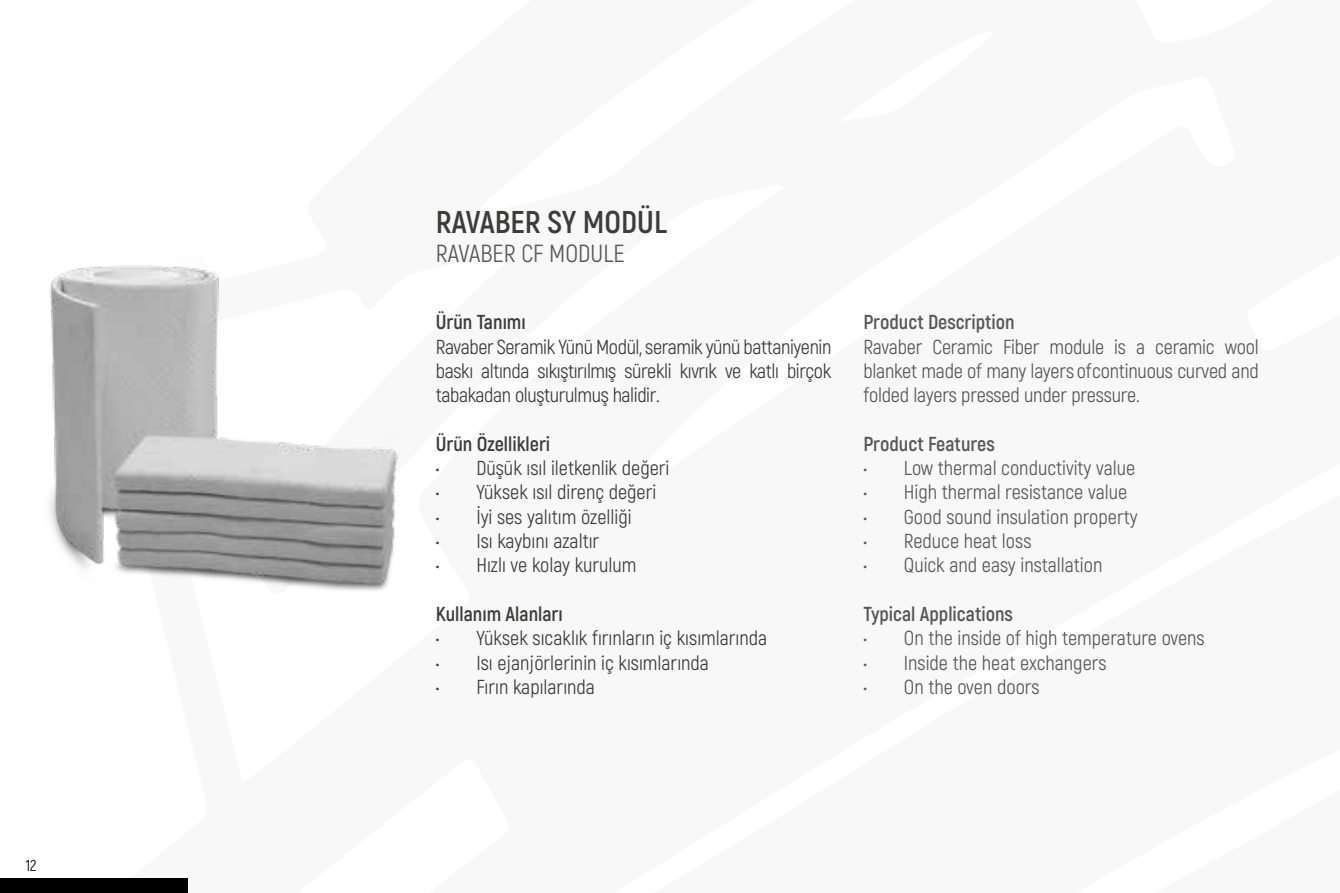
<style>
.page{position:relative;width:1340px;height:893px;background:#fff}
.page>*{position:absolute;margin:0;border:0;box-sizing:border-box;transform-origin:0 0}
.t1{font:700 31.5px "Akrobat";color:#3c3c3b}
.t2{font:24.75px "Akrobat";color:#575756}
.t3{font:20.25px/24.3px "Akrobat";color:#3c3c3b;text-align:justify}
.t4{font:20.25px/24.3px "Akrobat";color:#575756;text-align:justify}
.t5{font:700 20.25px "Akrobat";color:#575756}
.t6{font:700 20.25px "Akrobat";color:#3c3c3b}
.t7{font:15.75px "Akrobat";color:#000}
</style>
<div class="page">
<div style="left:0;top:878px;width:188px;height:15px;background:#000"></div>
<img style="left:49px;top:265px;width:349px;height:326px">
<p class="t7" style="left:26px;top:856px;width:12px">12</p>
<h1 class="t1" style="left:436px;top:202px;width:233px">RAVABER SY MODÜL</h1>
<p class="t2" style="left:436px;top:239px;width:190px">RAVABER CF MODULE</p>
<p class="t6" style="left:436px;top:310px;width:91px">Ürün Tanımı</p>
<p class="t3" style="left:436px;top:334px;width:397px">Ravaber Seramik Yünü Modül, seramik yünü battaniyenin baskı altında sıkıştırılmış sürekli kıvrık ve katlı birçok tabakadan oluşturulmuş halidir.</p>
<p class="t6" style="left:436px;top:431px;width:116px">Ürün Özellikleri</p>
<p class="t3" style="left:436px;top:456px;width:235px">• Düşük ısıl iletkenlik değeri</p>
<p class="t3" style="left:436px;top:480px;width:222px">• Yüksek ısıl direnç değeri</p>
<p class="t3" style="left:436px;top:504px;width:197px">• İyi ses yalıtım özelliği</p>
<p class="t3" style="left:436px;top:529px;width:165px">• Isı kaybını azaltır</p>
<p class="t3" style="left:436px;top:553px;width:202px">• Hızlı ve kolay kurulum</p>
<p class="t6" style="left:436px;top:601px;width:128px">Kullanım Alanları</p>
<p class="t3" style="left:436px;top:626px;width:333px">• Yüksek sıcaklık fırınların iç kısımlarında</p>
<p class="t3" style="left:436px;top:650px;width:275px">• Isı ejanjörlerinin iç kısımlarında</p>
<p class="t3" style="left:436px;top:675px;width:161px">• Fırın kapılarında</p>
<p class="t5" style="left:863px;top:310px;width:153px">Product Description</p>
<p class="t4" style="left:863px;top:334px;width:397px">Ravaber Ceramic Fiber module is a ceramic wool blanket made of many layers ofcontinuous curved and folded layers pressed under pressure.</p>
<p class="t5" style="left:863px;top:431px;width:133px">Product Features</p>
<p class="t4" style="left:863px;top:456px;width:273px">• Low thermal conductivity value</p>
<p class="t4" style="left:863px;top:480px;width:265px">• High thermal resistance value</p>
<p class="t4" style="left:863px;top:504px;width:276px">• Good sound insulation property</p>
<p class="t4" style="left:863px;top:529px;width:170px">• Reduce heat loss</p>
<p class="t4" style="left:863px;top:553px;width:240px">• Quick and easy installation</p>
<p class="t5" style="left:863px;top:601px;width:151px">Typical Applications</p>
<p class="t4" style="left:863px;top:626px;width:343px">• On the inside of high temperature ovens</p>
<p class="t4" style="left:863px;top:650px;width:245px">• Inside the heat exchangers</p>
<p class="t4" style="left:863px;top:675px;width:178px">• On the oven doors</p>
</div>
